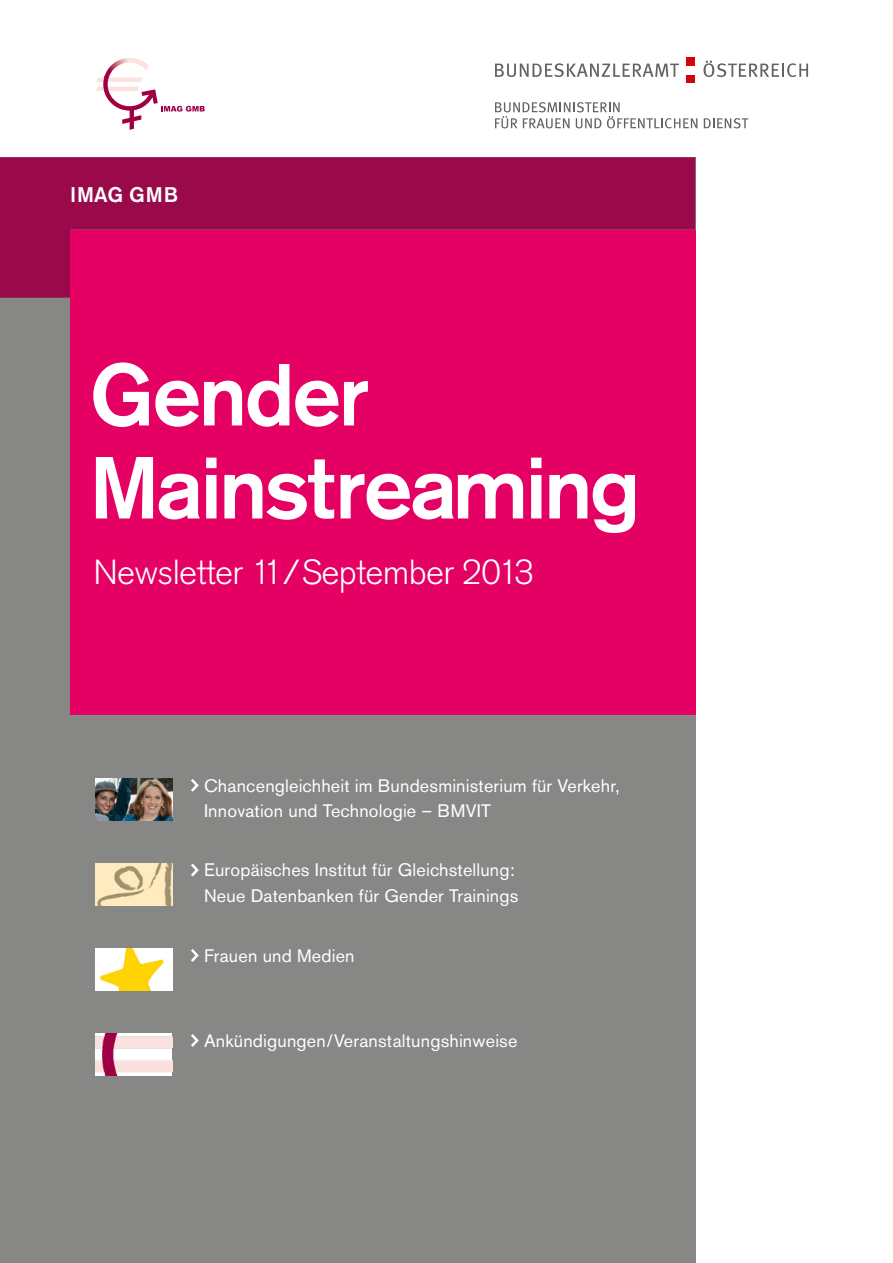
<style>
.page{position:relative;width:893px;height:1263px;background:#fff}
.page>*{position:absolute;margin:0;border:0;box-sizing:border-box;transform-origin:0 0}
.NL_-_Publikationstit{font:500 87px/93px "Akzidenz Grotesk Pro";letter-spacing:-.035em;color:#fff}
.NL_-_Publikationssub{font:300 34.5px "Akzidenz Grotesk Pro";letter-spacing:-.02em;color:#fff}
.t1{font:500 21px "Akzidenz Grotesk Pro";letter-spacing:.04em;color:#fff}
.NL_-_Inhalt_am_Titel{font:18px/25.5px "Akzidenz Grotesk Pro";letter-spacing:.01em;color:#fff}
</style>
<div class="page">
<div style="left:687px;top:57px;width:8px;height:9px;background:#d1050c"></div>
<div style="left:687px;top:74px;width:8px;height:9px;background:#d1050c"></div>
<svg style="left:495px;top:63px;width:184px;height:14px"></svg>
<svg style="left:703px;top:61px;width:105px;height:16px"></svg>
<svg style="left:495px;top:102px;width:202px;height:26px"></svg>
<svg style="left:704px;top:118px;width:44px;height:10px"></svg>
<svg style="left:96px;top:58px;width:109px;height:72px"></svg>
<div style="left:0;top:157px;width:695px;height:1106px;background:#878786"></div>
<div style="left:0;top:157px;width:695px;height:141px;background:#9a0a4a"></div>
<div style="left:70px;top:230px;width:625px;height:484px;background:#e50063"></div>
<img style="left:96px;top:778px;width:76px;height:43px">
<img style="left:96px;top:1033px;width:76px;height:43px">
<svg style="left:191px;top:779px;width:8px;height:13px"></svg>
<img style="left:96px;top:863px;width:76px;height:43px">
<svg style="left:191px;top:864px;width:8px;height:12px"></svg>
<img style="left:96px;top:948px;width:76px;height:43px">
<svg style="left:191px;top:949px;width:8px;height:13px"></svg>
<svg style="left:191px;top:1034px;width:8px;height:13px"></svg>
<p class="t1" style="left:70px;top:181px;width:110px">IMAG GMB</p>
<h1 class="NL_-_Publikationstit" style="left:89px;top:347px;width:553px">Gender<br>Mainstreaming</h1>
<h2 class="NL_-_Publikationssub" style="left:94px;top:549px;width:442px">Newsletter 11/September 2013</h2>
<p class="NL_-_Inhalt_am_Titel" style="left:204px;top:773px;width:417px">Chancengleichheit im Bundesministerium für Verkehr,<br>Innovation und Technologie – BMVIT</p>
<p class="NL_-_Inhalt_am_Titel" style="left:204px;top:857px;width:316px">Europäisches Institut für Gleichstellung:<br>Neue Datenbanken für Gender Trainings</p>
<p class="NL_-_Inhalt_am_Titel" style="left:204px;top:943px;width:152px">Frauen und Medien</p>
<p class="NL_-_Inhalt_am_Titel" style="left:204px;top:1028px;width:315px">Ankündigungen/Veranstaltungshinweise</p>
</div>
